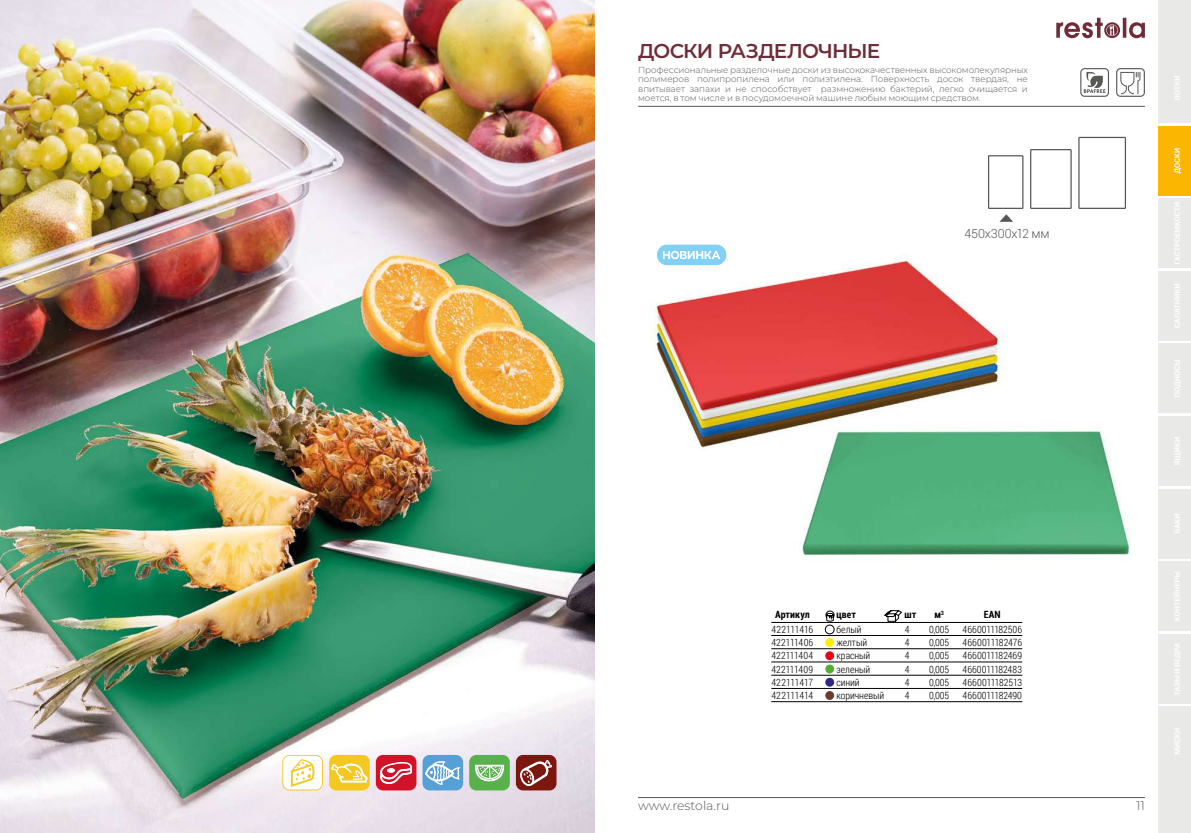
<style>
.page{position:relative;width:1191px;height:833px;background:#fff}
.page>*{position:absolute;margin:0;border:0;box-sizing:border-box;transform-origin:0 0}
.t1{font:600 20px "Montserrat";letter-spacing:-.04em;color:#6e2d38}
.t2{font:300 12.5px "Montserrat";color:#575756}
.t3{font:300 12.5px "Roboto";letter-spacing:-.01em;color:#575756}
.t4{font:300 10px/13.1px "Roboto Condensed";letter-spacing:-.005em;color:#000;text-align:justify}
.t5{font:700 condensed 10px "Roboto";letter-spacing:.005em;color:#000}
.t6{font:300 8.75px/9.4px "Montserrat";letter-spacing:-.005em;color:#575756;text-align:justify}
</style>
<div class="page">
<svg style="left:1056px;top:18px;width:88px;height:20px"></svg>
<hr style="left:638px;top:797px;width:506px;height:1px;background:#575756">
<img style="left:0;top:0;width:595px;height:833px">
<svg style="left:376px;top:755px;width:40px;height:35px"></svg>
<svg style="left:329px;top:755px;width:41px;height:35px"></svg>
<svg style="left:422px;top:755px;width:41px;height:35px"></svg>
<svg style="left:282px;top:755px;width:41px;height:35px"></svg>
<svg style="left:469px;top:755px;width:41px;height:35px"></svg>
<svg style="left:516px;top:755px;width:40px;height:35px"></svg>
<div style="left:1158px;top:706px;width:33px;height:127px;background:#e9eae8"></div>
<div style="left:1158px;top:634px;width:33px;height:69px;background:#e9eae8"></div>
<div style="left:1158px;top:561px;width:33px;height:70px;background:#e9eae8"></div>
<div style="left:1158px;top:488px;width:33px;height:70px;background:#e9eae8"></div>
<div style="left:1158px;top:416px;width:33px;height:70px;background:#e9eae8"></div>
<div style="left:1158px;top:343px;width:33px;height:70px;background:#e9eae8"></div>
<div style="left:1158px;top:271px;width:33px;height:70px;background:#e9eae8"></div>
<div style="left:1158px;top:198px;width:33px;height:70px;background:#e9eae8"></div>
<div style="left:1158px;top:126px;width:33px;height:69px;background:#fab600"></div>
<div style="left:1158px;top:0;width:33px;height:123px;background:#e9eae8"></div>
<svg style="left:1174px;top:728px;width:5px;height:26px"></svg>
<svg style="left:1174px;top:643px;width:6px;height:52px"></svg>
<svg style="left:1173px;top:572px;width:6px;height:48px"></svg>
<svg style="left:1174px;top:514px;width:5px;height:19px"></svg>
<svg style="left:1174px;top:437px;width:7px;height:28px"></svg>
<svg style="left:1174px;top:360px;width:7px;height:37px"></svg>
<svg style="left:1174px;top:284px;width:5px;height:44px"></svg>
<svg style="left:1174px;top:202px;width:5px;height:62px"></svg>
<svg style="left:1174px;top:148px;width:7px;height:25px"></svg>
<svg style="left:1174px;top:76px;width:5px;height:24px"></svg>
<svg style="left:1116px;top:68px;width:28px;height:29px"></svg>
<svg style="left:1080px;top:68px;width:29px;height:29px"></svg>
<div style="left:825px;top:625px;width:9px;height:9px;border:1px solid #000;border-radius:50%"></div>
<div style="left:825px;top:638px;width:9px;height:9px;background:#ffed00;border-radius:50%"></div>
<div style="left:825px;top:651px;width:9px;height:9px;background:#e30613;border-radius:50%"></div>
<div style="left:825px;top:678px;width:9px;height:8px;background:#312783;border-radius:50%"></div>
<div style="left:825px;top:664px;width:9px;height:9px;background:#52ae32;border-radius:50%"></div>
<div style="left:825px;top:691px;width:9px;height:9px;background:#6d3b2d;border-radius:50%"></div>
<hr style="left:771px;top:622px;width:251px;height:1px;background:#000">
<hr style="left:771px;top:635px;width:251px;height:1px;background:#000">
<hr style="left:771px;top:648px;width:251px;height:1px;background:#000">
<hr style="left:771px;top:662px;width:251px;height:1px;background:#000">
<hr style="left:771px;top:688px;width:251px;height:1px;background:#000">
<hr style="left:771px;top:675px;width:251px;height:1px;background:#000">
<hr style="left:771px;top:701px;width:251px;height:1px;background:#000">
<svg style="left:883px;top:610px;width:19px;height:12px"></svg>
<img style="left:649px;top:245px;width:481px;height:311px">
<div style="left:1078px;top:137px;width:48px;height:72px;border:1px solid #575756"></div>
<div style="left:1030px;top:149px;width:41px;height:60px;border:1px solid #575756"></div>
<div style="left:988px;top:155px;width:35px;height:54px;border:1px solid #575756"></div>
<svg style="left:999px;top:214px;width:14px;height:8px"></svg>
<div style="left:657px;top:245px;width:69px;height:20px;background:#83d0f5;border-radius:10px"></div>
<svg style="left:663px;top:251px;width:57px;height:8px"></svg>
<hr style="left:638px;top:106px;width:506px;height:1px;background:#575756">
<svg style="left:825px;top:610px;width:9px;height:12px"></svg>
<h1 class="t1" style="left:638px;top:37px;width:243px">ДОСКИ РАЗДЕЛОЧНЫЕ</h1>
<p class="t6" style="left:638px;top:65px;width:391px">Профессиональные разделочные доски из высококачественных высокомолекулярных полимеров полипропилена или полиэтилена. Поверхность досок твердая, не впитывает запахи и не способствует размножению бактерий, легко очищается и моется, в том числе и в посудомоечной машине любым моющим средством.</p>
<h2 class="t3" style="left:964px;top:225px;width:87px">450х300х12 мм</h2>
<p class="t5" style="left:775px;top:607px;width:36px">Артикул</p>
<p class="t5" style="left:904px;top:607px;width:13px">шт</p>
<p class="t5" style="left:934px;top:607px;width:11px">м<sup>3</sup></p>
<p class="t4" style="left:836px;top:622px;width:35px;text-align:left">белый желтый красный</p>
<p class="t4" style="left:836px;top:675px;width:25px">синий</p>
<p class="t5" style="left:836px;top:607px;width:21px">цвет</p>
<p class="t4" style="left:929px;top:622px;width:22px">0,005<br>0,005<br>0,005</p>
<p class="t4" style="left:929px;top:675px;width:22px">0,005</p>
<p class="t4" style="left:771px;top:622px;width:43px">422111416<br>422111406<br>422111404</p>
<p class="t4" style="left:771px;top:675px;width:43px">422111417</p>
<p class="t4" style="left:905px;top:622px;width:6px">4<br>4<br>4</p>
<p class="t4" style="left:905px;top:675px;width:6px">4</p>
<p class="t4" style="left:836px;top:662px;width:35px">зеленый</p>
<p class="t4" style="left:836px;top:688px;width:49px">коричневый</p>
<p class="t4" style="left:929px;top:662px;width:22px">0,005</p>
<p class="t4" style="left:929px;top:688px;width:22px">0,005</p>
<p class="t4" style="left:771px;top:662px;width:43px">422111409</p>
<p class="t4" style="left:771px;top:688px;width:43px">422111414</p>
<p class="t4" style="left:905px;top:662px;width:6px">4</p>
<p class="t4" style="left:905px;top:688px;width:6px">4</p>
<p class="t5" style="left:984px;top:607px;width:18px">EAN</p>
<p class="t4" style="left:962px;top:622px;width:61px">4660011182506<br>4660011182476<br>4660011182469</p>
<p class="t4" style="left:962px;top:675px;width:61px">4660011182513</p>
<p class="t4" style="left:962px;top:662px;width:61px">4660011182483</p>
<p class="t4" style="left:962px;top:688px;width:61px">4660011182490</p>
<h2 class="t2" style="left:638px;top:797px;width:93px">www.restola.ru</h2>
<h2 class="t2" style="left:1136px;top:797px;width:10px">11</h2>
</div>
